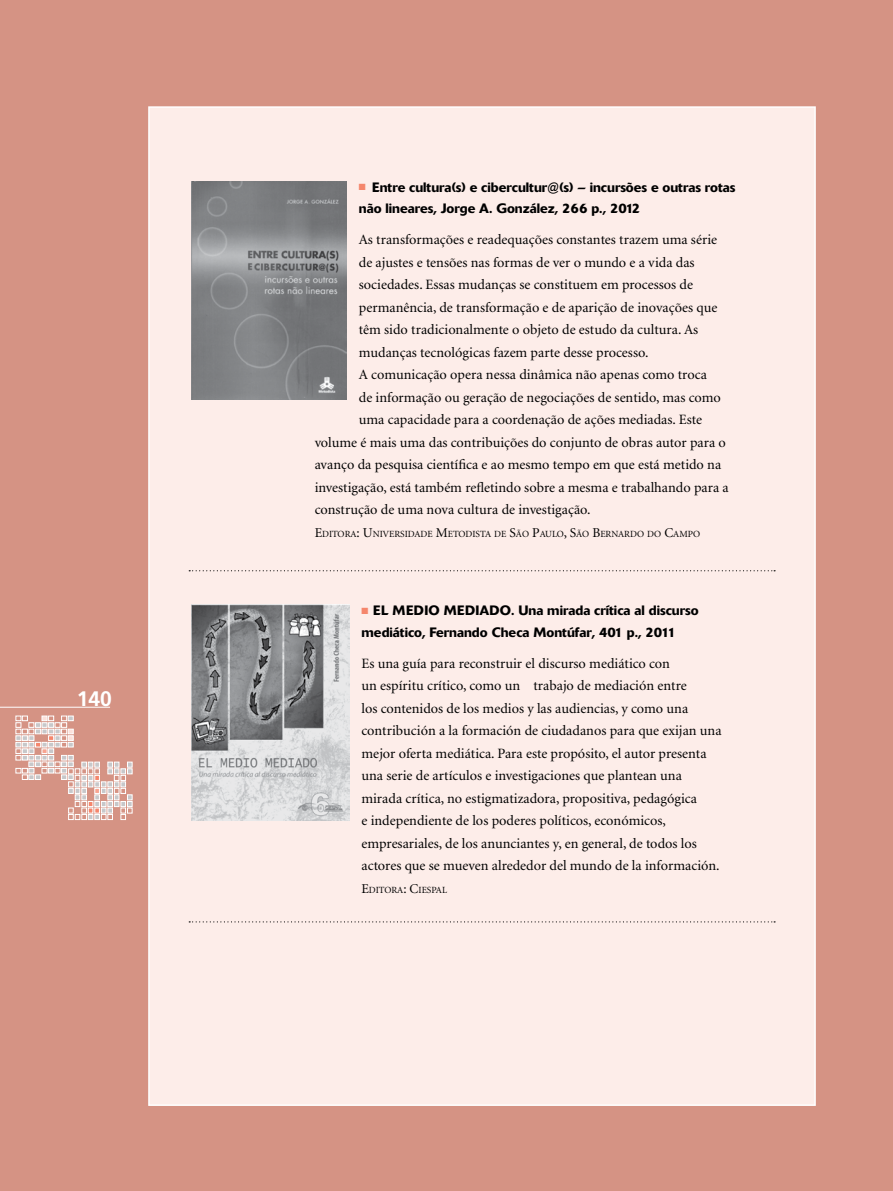
<style>
.page{position:relative;width:893px;height:1191px;background:#d59384}
.page>*{position:absolute;margin:0;border:0;box-sizing:border-box;transform-origin:0 0}
.t1{font:700 21px "Frutiger";color:#fff}
.t2{font:14.25px/22.5px "Minion";color:#000}
.t3{font:500 13.5px/21.6px "Delta";color:#000}
.t4{font:9.45px "Minion";color:#000}
.s1{color:#f5866c}
.s2{font-size:13.5px}
</style>
<div class="page">
<svg style="left:16px;top:716px;width:116px;height:103px;background:#ddb0a6"></svg>
<hr style="left:0;top:707px;width:110px;height:1px;background:#fff">
<div style="left:148px;top:106px;width:668px;height:1000px;background:#fdede9;border:2px solid #fff"></div>
<svg style="left:189px;top:570px;width:586px;height:1px"></svg>
<img style="left:191px;top:181px;width:155px;height:218px">
<svg style="left:189px;top:921px;width:586px;height:1px"></svg>
<img style="left:191px;top:604px;width:159px;height:216px">
<h1 class="t1" style="left:77px;top:686px;width:37px">140</h1>
<p class="t3" style="left:359px;top:176px;width:378px"><span class="s1">■</span> Entre cultura(s) e cibercultur@(s) – incursões e outras rotas não lineares, Jorge A. González, 266 p., 2012</p>
<p class="t2" style="left:359px;top:229px;width:360px">As transformações e readequações constantes trazem uma série</p>
<p class="t2" style="left:359px;top:251px;width:337px">de ajustes e tensões nas formas de ver o mundo e a vida das</p>
<p class="t2" style="left:359px;top:274px;width:336px">sociedades. Essas mudanças se constituem em processos de</p>
<p class="t2" style="left:359px;top:296px;width:360px">permanência, de transformação e de aparição de inovações que</p>
<p class="t2" style="left:359px;top:319px;width:341px">têm sido tradicionalmente o objeto de estudo da cultura. As</p>
<p class="t2" style="left:359px;top:341px;width:291px">mudanças tecnológicas fazem parte desse processo.</p>
<p class="t2" style="left:359px;top:364px;width:350px">A comunicação opera nessa dinâmica não apenas como troca</p>
<p class="t2" style="left:359px;top:386px;width:363px">de informação ou geração de negociações de sentido, mas como</p>
<p class="t2" style="left:359px;top:409px;width:345px">uma capacidade para a coordenação de ações mediadas. Este</p>
<p class="t2" style="left:315px;top:431px;width:413px">volume é mais uma das contribuições do conjunto de obras autor para o</p>
<p class="t2" style="left:315px;top:454px;width:408px">avanço da pesquisa científica e ao mesmo tempo em que está metido na</p>
<p class="t2" style="left:315px;top:476px;width:416px">investigação, está também refletindo sobre a mesma e trabalhando para a</p>
<p class="t2" style="left:315px;top:499px;width:277px">construção de uma nova cultura de investigação.</p>
<p class="t4" style="left:315px;top:529px;width:387px"><span class="s2">E</span>DITORA<span class="s2">: U</span>NIVERSIDADE <span class="s2">M</span>ETODISTA DE <span class="s2">S</span>ÃO <span class="s2">P</span>AULO<span class="s2">, S</span>ÃO <span class="s2">B</span>ERNARDO DO <span class="s2">C</span>AMPO</p>
<p class="t3" style="left:361px;top:599px;width:339px"><span class="s1">■</span> EL MEDIO MEDIADO. Una mirada crítica al discurso mediático, Fernando Checa Montúfar, 401 p., 2011</p>
<p class="t2" style="left:361px;top:652px;width:362px">Es una guía para reconstruir el discurso mediático con<br>un espíritu crítico, como un trabajo de mediación entre<br>los contenidos de los medios y las audiencias, y como una contribución a la formación de ciudadanos para que exijan una mejor oferta mediática. Para este propósito, el autor presenta una serie de artículos e investigaciones que plantean una mirada crítica, no estigmatizadora, propositiva, pedagógica<br>e independiente de los poderes políticos, económicos, empresariales, de los anunciantes y, en general, de todos los actores que se mueven alrededor del mundo de la información.</p>
<p class="t4" style="left:361px;top:885px;width:87px"><span class="s2">E</span>DITORA<span class="s2">: C</span>IESPAL</p>
</div>
